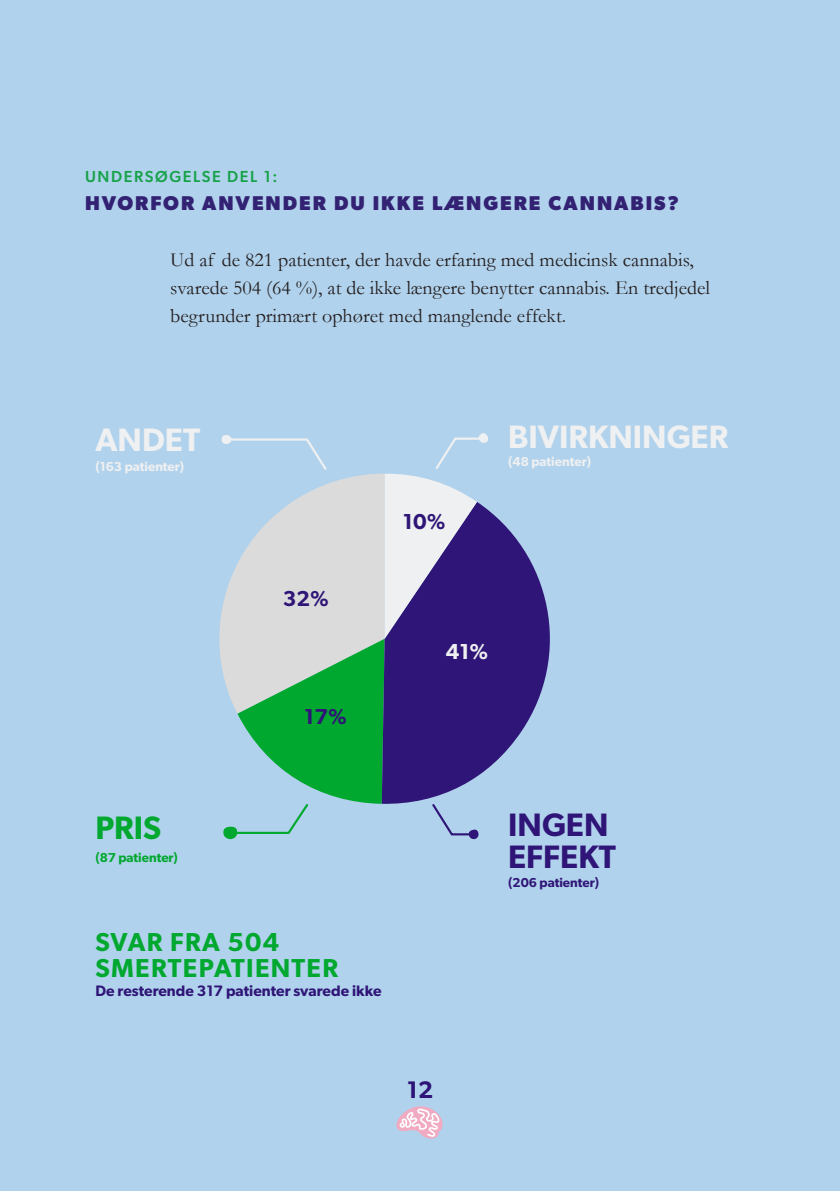
<style>
.page{position:relative;width:840px;height:1191px;background:#fff}
.page>*{position:absolute;margin:0;border:0;box-sizing:border-box;transform-origin:0 0}
.t1{font:32.6px "Gibson Semi Bold 7";color:#eff0f1}
.t2{font:32.6px/32.6px "Gibson Semi Bold 7";color:#2f1577}
.t3{font:32.6px "Gibson Semi Bold 7";color:#00a82f}
.t4{font:26px/26px "Gibson Semi Bold 7";letter-spacing:.05em;color:#00a82f}
.t5{font:600 24px "Gibson";color:#2e1478}
.t6{font:21.6px "Gibson Semi Bold 7";color:#2f1577}
.t7{font:21.6px "Gibson Semi Bold 7";color:#eff0f1}
.t8{font:20px/28px "Garamond";color:#231f20}
.t9{font:700 20px "Gibson";letter-spacing:.1em;color:#332273}
.t10{font:500 16px "Gibson";letter-spacing:.1em;color:#16a248}
.t11{font:15.2px "Gibson Semi Bold 7";color:#2f1577}
.t12{font:13px "Gibson Semi Bold 7";color:#eff0f1}
.t13{font:13px "Gibson Semi Bold 7";color:#2f1577}
.t14{font:13px "Gibson Semi Bold 7";color:#00a82f}
</style>
<div class="page">
<div style="left:0;top:0;width:839px;height:1191px;background:#b1d2ec"></div>
<svg style="left:396px;top:1106px;width:47px;height:33px"></svg>
<svg style="left:488px;top:510px;width:62px;height:258px;fill:#2f1577"></svg>
<svg style="left:221px;top:433px;width:267px;height:406px"></svg>
<p class="t10" style="left:85px;top:166px;width:194px">UNDERSØGELSE DEL 1:</p>
<h2 class="t9" style="left:85px;top:191px;width:595px">HVORFOR ANVENDER DU IKKE LÆNGERE CANNABIS?</h2>
<p class="t8" style="left:170px;top:245px;width:541px">Ud af de 821 patienter, der havde erfaring med medicinsk cannabis, svarede 504 (64 %), at de ikke længere benytter cannabis. En tredjedel begrunder primært ophøret med manglende effekt.</p>
<p class="t1" style="left:95px;top:420px;width:106px">ANDET</p>
<p class="t12" style="left:95px;top:458px;width:90px">(163 patienter)</p>
<p class="t6" style="left:283px;top:585px;width:47px">32%</p>
<p class="t6" style="left:304px;top:703px;width:44px">17%</p>
<p class="t6" style="left:403px;top:508px;width:44px">10%</p>
<p class="t1" style="left:508px;top:417px;width:221px">BIVIRKNINGER</p>
<p class="t12" style="left:508px;top:454px;width:84px">(48 patienter)</p>
<p class="t7" style="left:445px;top:638px;width:44px">41%</p>
<p class="t3" style="left:95px;top:808px;width:67px">PRIS</p>
<p class="t14" style="left:95px;top:849px;width:84px">(87 patienter)</p>
<p class="t4" style="left:95px;top:928px;width:244px">SVAR FRA 504<br>SMERTEPATIENTER</p>
<p class="t11" style="left:95px;top:981px;width:287px">De resterende 317 patienter svarede ikke</p>
<p class="t5" style="left:406px;top:1075px;width:28px">12</p>
<p class="t2" style="left:508px;top:807px;width:109px">INGEN<br>EFFEKT</p>
<p class="t13" style="left:508px;top:874px;width:92px">(206 patienter)</p>
</div>
